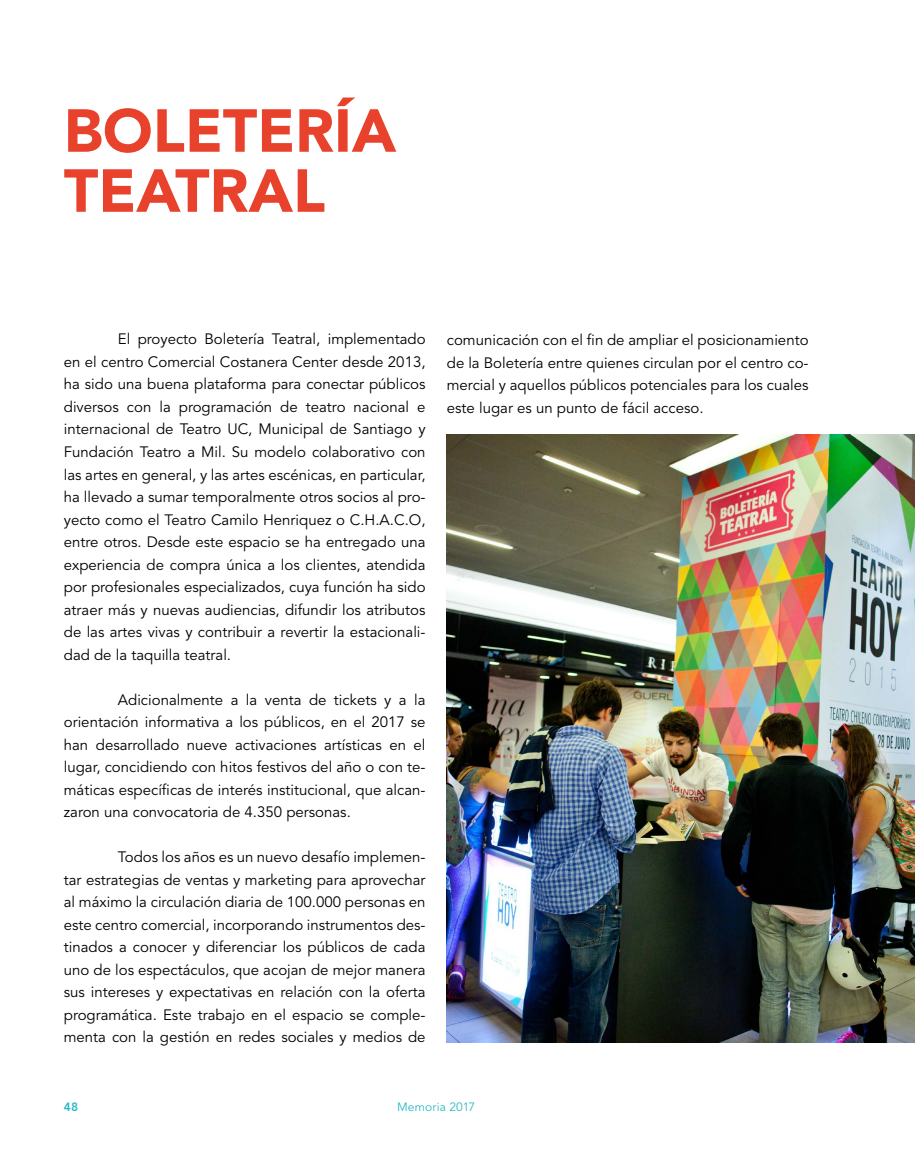
<style>
.page{position:relative;width:915px;height:1170px;background:#fff}
.page>*{position:absolute;margin:0;border:0;box-sizing:border-box;transform-origin:0 0}
.t1{font:900 60px/60px "Avenir LT Std";color:#e8412c}
.t2{font:15px/22.5px "Avenir LT Std";color:#000;text-align:justify}
.t3{font:12px "Avenir LT Std";letter-spacing:.015em;color:#2db8c5}
.t4{font:800 12px "Avenir LT Std";color:#2db8c5}
</style>
<div class="page">
<img style="left:446px;top:434px;width:468px;height:608px">
<h1 class="t1" style="left:64px;top:101px;width:334px">BOLETERÍA<br>TEATRAL</h1>
<p class="t2" style="left:64px;top:328px;width:363px;text-indent:54px">El proyecto Boletería Teatral, implementado en el centro Comercial Costanera Center desde 2013, ha sido una buena plataforma para conectar públicos diversos con la programación de teatro nacional e internacional de Teatro UC, Municipal de Santiago y Fundación Teatro a Mil. Su modelo colaborativo con las artes en general, y las artes escénicas, en particular, ha llevado a sumar temporalmente otros socios al pro&shy;yecto como el Teatro Camilo Henriquez o C.H.A.C.O, entre otros. Desde este espacio se ha entregado una experiencia de compra única a los clientes, atendida por profesionales especializados, cuya función ha sido atraer más y nuevas audiencias, difundir los atributos de las artes vivas y contribuir a revertir la estacionali&shy;dad de la taquilla teatral.</p>
<p class="t2" style="left:64px;top:688px;width:363px;text-indent:54px">Adicionalmente a la venta de tickets y a la orientación informativa a los públicos, en el 2017 se han desarrollado nueve activaciones artísticas en el lugar, concidiendo con hitos festivos del año o con te&shy;máticas específicas de interés institucional, que alcan&shy;zaron una convocatoria de 4.350 personas.</p>
<p class="t2" style="left:64px;top:846px;width:363px;text-indent:54px">Todos los años es un nuevo desafío implemen&shy;tar estrategias de ventas y marketing para aprovechar al máximo la circulación diaria de 100.000 personas en este centro comercial, incorporando instrumentos des&shy;tinados a conocer y diferenciar los públicos de cada uno de los espectáculos, que acojan de mejor manera sus intereses y expectativas en relación con la oferta programática. Este trabajo en el espacio se comple&shy;menta con la gestión en redes sociales y medios de</p>
<p class="t2" style="left:446px;top:329px;width:363px">comunicación con el fin de ampliar el posicionamiento de la Boletería entre quienes circulan por el centro co&shy;mercial y aquellos públicos potenciales para los cuales este lugar es un punto de fácil acceso.</p>
<p class="t4" style="left:64px;top:1099px;width:16px">48</p>
<p class="t3" style="left:397px;top:1099px;width:80px">Memoria 2017</p>
</div>
